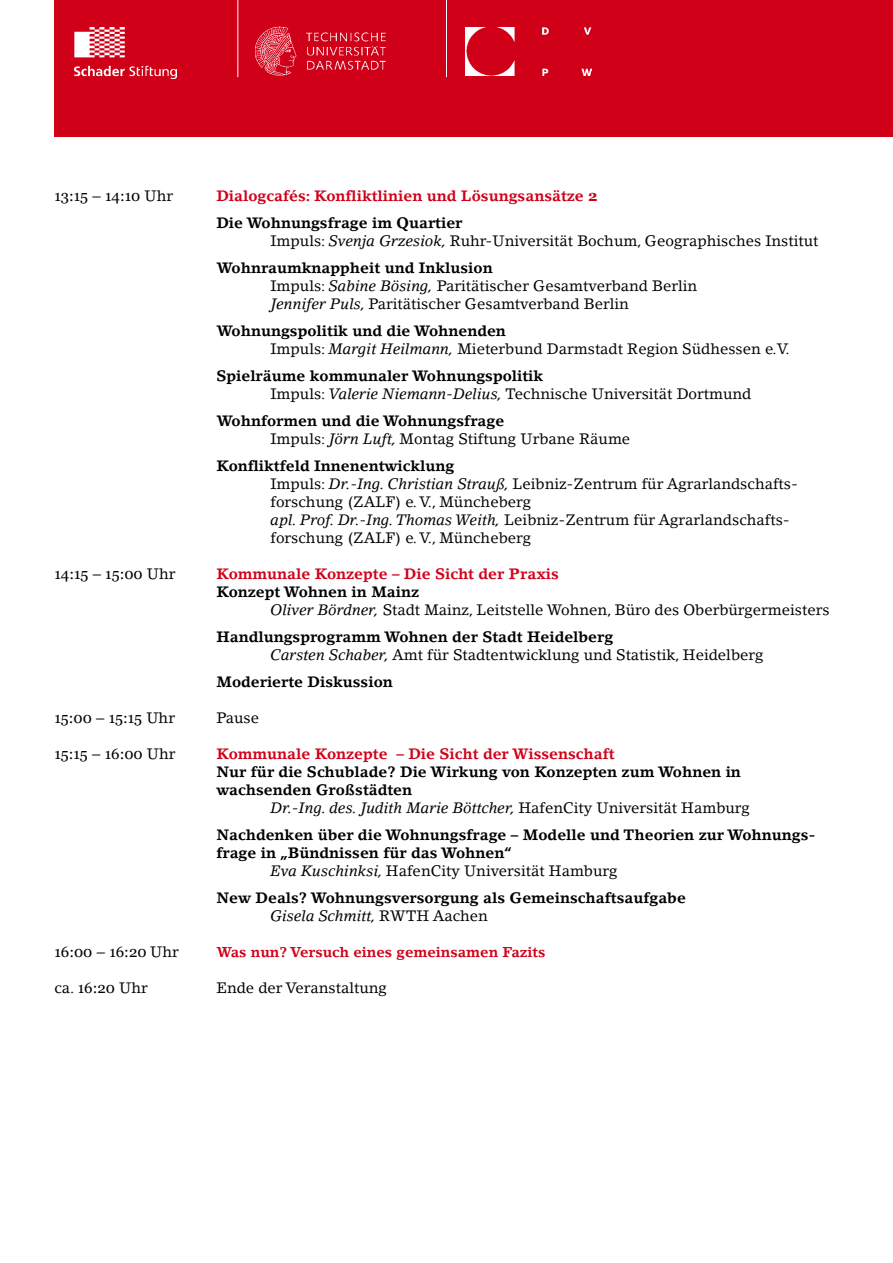
<style>
.page{position:relative;width:893px;height:1263px;background:#fff}
.page>*{position:absolute;margin:0;border:0;box-sizing:border-box;transform-origin:0 0}
.t1{font:15px/18px "Lino Letter Std";color:#000}
.t2{font:700 15px/18px "Lino Letter Std";color:#000}
.t3{font:700 15px/27px "Lino Letter Std";color:#d10019}
.t4{font:15px "Georgia";color:#000}
.t5{font:700 14.25px "Lino Letter Std";color:#d10019}
.s1{font-family:"Lino Letter Std"}
.s2{font-family:"Georgia"}
.s3{color:#000}
.s4{font-style:italic}
.s5{font-weight:700}
.s6{font-weight:400;font-style:italic}
.s7{font-weight:400}
</style>
<div class="page">
<div style="left:54px;top:0;width:839px;height:137px;background:#d10019"></div>
<img style="left:74px;top:28px;width:102px;height:51px">
<hr style="left:238px;top:0;width:1px;height:77px;background:#fcfcfc">
<img style="left:255px;top:26px;width:131px;height:50px">
<hr style="left:446px;top:0;width:1px;height:77px;background:#fcfcfc">
<img style="left:465px;top:28px;width:126px;height:48px">
<p class="t4" style="left:54px;top:186px;width:120px">13:15 – 14:10 <span class="s1">Uhr</span></p>
<p class="t3" style="left:216px;top:182px;width:383px">Dialogcafés: Konfliktlinien und Lösungsansätze <span class="s2">2<br></span><span class="s3">Die Wohnungsfrage im Quartier</span></p>
<p class="t1" style="left:216px;top:227px;width:604px;line-height:27px;text-indent:54px">Impuls: <span class="s4">Svenja Grzesiok,</span> Ruhr-Universität Bochum, Geographisches Institut<br><span class="s5">Wohnraumknappheit und Inklusion</span></p>
<p class="t1" style="left:270px;top:276px;width:428px">Impuls: <span class="s4">Sabine Bösing,</span> Paritätischer Gesamtverband Berlin<br><span class="s4">Jennifer Puls,</span> Paritätischer Gesamtverband Berlin</p>
<p class="t1" style="left:270px;top:321px;width:521px;text-indent:-54px"><span class="s5">Wohnungspolitik und die Wohnenden<br></span>Impuls: <span class="s4">Margit Heilmann,</span> Mieterbund Darmstadt Region Südhessen e.V.</p>
<p class="t1" style="left:270px;top:366px;width:482px;text-indent:-54px"><span class="s5">Spielräume kommunaler Wohnungspolitik<br></span>Impuls: <span class="s4">Valerie Niemann-Delius,</span> Technische Universität Dortmund</p>
<p class="t1" style="left:270px;top:411px;width:361px;text-indent:-54px"><span class="s5">Wohnformen und die Wohnungsfrage<br></span>Impuls: <span class="s4">Jörn Luft,</span> Montag Stiftung Urbane Räume</p>
<p class="t1" style="left:270px;top:456px;width:529px;text-indent:-54px"><span class="s5">Konfliktfeld Innenentwicklung<br></span>Impuls: <span class="s4">Dr.-Ing. Christian Strauß,</span> Leibniz-Zentrum für Agrarlandschafts&shy;forschung (ZALF) e. V., Müncheberg<br><span class="s4">apl. Prof. Dr.-Ing. Thomas Weith,</span> Leibniz-Zentrum für Agrarlandschafts&shy;forschung (ZALF) e. V., Müncheberg</p>
<p class="t4" style="left:54px;top:564px;width:123px">14:15 – 15:00 <span class="s1">Uhr</span></p>
<p class="t3" style="left:216px;top:560px;width:344px">Kommunale Konzepte – Die Sicht der Praxis</p>
<p class="t1" style="left:270px;top:582px;width:561px;text-indent:-54px"><span class="s5">Konzept Wohnen in Mainz<br></span><span class="s4">Oliver Bördner,</span> Stadt Mainz, Leitstelle Wohnen, Büro des Oberbürgermeisters</p>
<p class="t1" style="left:270px;top:627px;width:495px;text-indent:-54px"><span class="s5">Handlungsprogramm Wohnen der Stadt Heidelberg<br></span><span class="s4">Carsten Schaber,</span> Amt für Stadtentwicklung und Statistik, Heidelberg</p>
<p class="t2" style="left:216px;top:672px;width:178px">Moderierte Diskussion</p>
<p class="t4" style="left:54px;top:708px;width:122px">15:00 – 15:15 <span class="s1">Uhr</span></p>
<p class="t1" style="left:216px;top:708px;width:44px">Pause</p>
<p class="t4" style="left:54px;top:744px;width:123px">15:15 – 16:00 <span class="s1">Uhr</span></p>
<p class="t3" style="left:216px;top:740px;width:400px">Kommunale Konzepte – Die Sicht der Wissenschaft</p>
<p class="t2" style="left:216px;top:762px;width:526px">Nur für die Schublade? Die Wirkung von Konzepten zum Wohnen in wachsenden Großstädten</p>
<p class="t2" style="left:216px;top:794px;width:601px;line-height:27px;text-indent:54px"><span class="s6">Dr.-Ing. des. Judith Marie Böttcher,</span> <span class="s7">HafenCity Universität Hamburg<br></span>Nachdenken über die Wohnungsfrage – Modelle und Theorien zur Wohnungs-</p>
<p class="t2" style="left:270px;top:843px;width:349px;text-indent:-54px">frage in „Bündnissen für das Wohnen“<br><span class="s6">Eva Kuschinksi,</span> <span class="s7">HafenCity Universität Hamburg</span></p>
<p class="t2" style="left:270px;top:888px;width:417px;text-indent:-54px">New Deals? Wohnungsversorgung als Gemeinschaftsaufgabe<br><span class="s6">Gisela Schmitt,</span> <span class="s7">RWTH Aachen</span></p>
<p class="t4" style="left:54px;top:942px;width:126px">16:00 – 16:20 <span class="s1">Uhr</span></p>
<p class="t5" style="left:216px;top:943px;width:330px">Was nun? Versuch eines gemeinsamen Fazits</p>
<p class="t1" style="left:54px;top:978px;width:95px">ca. <span class="s2">16:20</span> Uhr</p>
<p class="t1" style="left:216px;top:978px;width:172px">Ende der Veranstaltung</p>
</div>
